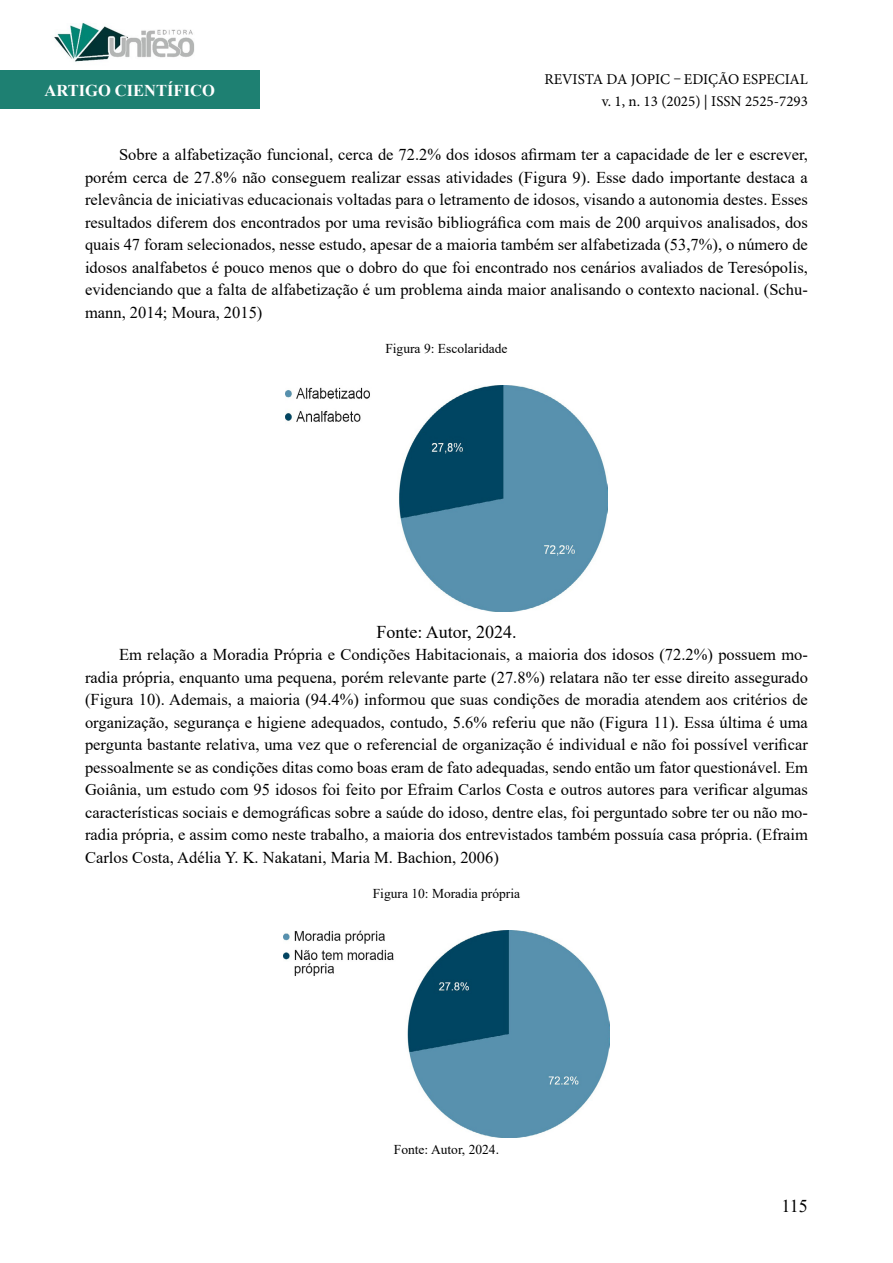
<style>
.page{position:relative;width:893px;height:1263px;background:#fff}
.page>*{position:absolute;margin:0;border:0;box-sizing:border-box;transform-origin:0 0}
.t1{font:18px "Times New Roman";color:#000}
.t2{font:16.5px/22.5px "Times New Roman";color:#000;text-align:justify}
.t3{font:700 16.5px "Times New Roman";color:#fff}
.t4{font:15px/22.5px "Minion Pro";color:#000;text-align:right}
.t5{font:13.5px "Times New Roman";color:#000}
</style>
<div class="page">
<div style="left:0;top:71px;width:259px;height:38px;background:#1e8072"></div>
<img style="left:54px;top:23px;width:140px;height:39px">
<img style="left:285px;top:385px;width:323px;height:226px">
<img style="left:284px;top:930px;width:325px;height:207px">
<p class="t3" style="left:44px;top:78px;width:172px">ARTIGO CIENTÍFICO</p>
<p class="t4" style="left:544px;top:68px;width:265px">REVISTA DA JOPIC – EDIÇÃO ESPECIAL v. 1, n. 13 (2025) | ISSN 2525-7293</p>
<p class="t2" style="left:85px;top:143px;width:724px;text-indent:34px">Sobre a alfabetização funcional, cerca de 72.2% dos idosos afirmam ter a capacidade de ler e escrever, porém cerca de 27.8% não conseguem realizar essas atividades (Figura 9). Esse dado importante destaca a relevância de iniciativas educacionais voltadas para o letramento de idosos, visando a autonomia destes. Esses resultados diferem dos encontrados por uma revisão bibliográfica com mais de 200 arquivos analisados, dos quais 47 foram selecionados, nesse estudo, apesar de a maioria também ser alfabetizada (53,7%), o número de idosos analfabetos é pouco menos que o dobro do que foi encontrado nos cenários avaliados de Teresópolis, evidenciando que a falta de alfabetização é um problema ainda maior analisando o contexto nacional. (Schu&shy;mann, 2014; Moura, 2015)</p>
<p class="t5" style="left:385px;top:339px;width:124px">Figura 9: Escolaridade</p>
<p class="t1" style="left:376px;top:619px;width:142px">Fonte: Autor, 2024.</p>
<p class="t2" style="left:85px;top:643px;width:724px;text-indent:34px">Em relação a Moradia Própria e Condições Habitacionais, a maioria dos idosos (72.2%) possuem mo&shy;radia própria, enquanto uma pequena, porém relevante parte (27.8%) relatara não ter esse direito assegurado (Figura 10). Ademais, a maioria (94.4%) informou que suas condições de moradia atendem aos critérios de organização, segurança e higiene adequados, contudo, 5.6% referiu que não (Figura 11). Essa última é uma pergunta bastante relativa, uma vez que o referencial de organização é individual e não foi possível verificar pessoalmente se as condições ditas como boas eram de fato adequadas, sendo então um fator questionável. Em Goiânia, um estudo com 95 idosos foi feito por Efraim Carlos Costa e outros autores para verificar algumas características sociais e demográficas sobre a saúde do idoso, dentre elas, foi perguntado sobre ter ou não mo&shy;radia própria, e assim como neste trabalho, a maioria dos entrevistados também possuía casa própria. (Efraim Carlos Costa, Adélia Y. K. Nakatani, Maria M. Bachion, 2006)</p>
<p class="t5" style="left:373px;top:884px;width:149px">Figura 10: Moradia própria</p>
<p class="t5" style="left:394px;top:1140px;width:107px">Fonte: Autor, 2024.</p>
<p class="t1" style="left:782px;top:1193px;width:28px">115</p>
</div>
